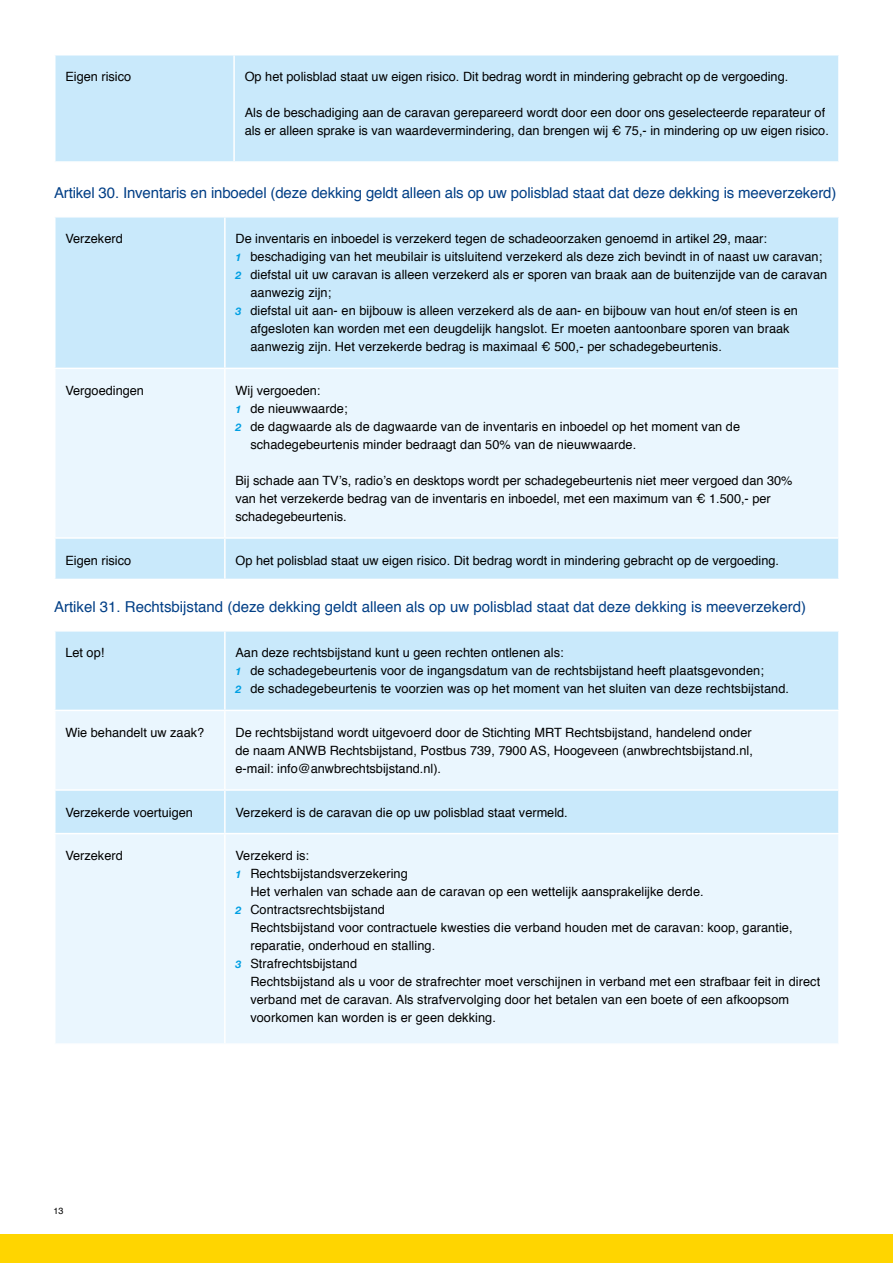
<style>
.page{position:relative;width:893px;height:1263px;background:#fff}
.page>*{position:absolute;margin:0;border:0;box-sizing:border-box;transform-origin:0 0}
.t1{font:15px "Helvetica";letter-spacing:-.01em;color:#023f86}
.t2{font:12.75px/18px "Helvetica";letter-spacing:.005em;color:#000}
.t3{font:9px "Helvetica";color:#000}
.s1{font-family:"Helvetica Neue LT Std";font-weight:700;font-style:italic;font-size:10.5px;color:#009fe3}
</style>
<div class="page">
<div style="left:0;top:1234px;width:893px;height:29px;background:#ffd500"></div>
<div style="left:56px;top:56px;width:782px;height:105px;background:#c9e9fb"></div>
<hr style="left:233px;top:56px;width:2px;height:105px;background:#fff">
<div style="left:56px;top:218px;width:782px;height:361px;background:#c9e9fb"></div>
<div style="left:56px;top:369px;width:782px;height:168px;background:#eaf6fe"></div>
<hr style="left:224px;top:218px;width:2px;height:150px;background:#fff">
<hr style="left:54px;top:368px;width:171px;height:1px;background:#fff">
<hr style="left:225px;top:368px;width:615px;height:1px;background:#fff">
<hr style="left:224px;top:369px;width:2px;height:168px;background:#fff">
<hr style="left:54px;top:537px;width:171px;height:2px;background:#fff">
<hr style="left:225px;top:537px;width:615px;height:2px;background:#fff">
<hr style="left:224px;top:539px;width:2px;height:40px;background:#fff">
<div style="left:56px;top:632px;width:782px;height:78px;background:#c9e9fb"></div>
<svg style="left:56px;top:711px;width:782px;height:332px;background:#e5f4fd"></svg>
<hr style="left:224px;top:632px;width:2px;height:78px;background:#fff">
<hr style="left:224px;top:711px;width:2px;height:78px;background:#fff">
<hr style="left:54px;top:789px;width:171px;height:2px;background:#fff">
<hr style="left:225px;top:789px;width:615px;height:2px;background:#fff">
<hr style="left:224px;top:791px;width:2px;height:42px;background:#fff">
<hr style="left:54px;top:833px;width:171px;height:1px;background:#fff">
<hr style="left:225px;top:833px;width:615px;height:1px;background:#fff">
<hr style="left:224px;top:834px;width:2px;height:209px;background:#fff">
<p class="t2" style="left:65px;top:68px;width:67px">Eigen risico</p>
<p class="t2" style="left:245px;top:68px;width:545px">Op het polisblad staat uw eigen risico. Dit bedrag wordt in mindering gebracht op de vergoeding.</p>
<p class="t2" style="left:245px;top:104px;width:586px">Als de beschadiging aan de caravan gerepareerd wordt door een door ons geselecteerde reparateur of als er alleen sprake is van waardevermindering, dan brengen wij € 75,- in mindering op uw eigen risico.</p>
<p class="t1" style="left:54px;top:181px;width:784px">Artikel 30. Inventaris en inboedel (deze dekking geldt alleen als op uw polisblad staat dat deze dekking is meeverzekerd)</p>
<p class="t2" style="left:65px;top:230px;width:59px">Verzekerd</p>
<p class="t2" style="left:235px;top:230px;width:533px">De inventaris en inboedel is verzekerd tegen de schadeoorzaken genoemd in artikel 29, maar:</p>
<p class="t2" style="left:235px;top:248px;width:588px"><span class="s1">1</span> beschadiging van het meubilair is uitsluitend verzekerd als deze zich bevindt in of naast uw caravan;</p>
<p class="t2" style="left:235px;top:266px;width:593px"><span class="s1">2</span> diefstal uit uw caravan is alleen verzekerd als er sporen van braak aan de buitenzijde van de caravan</p>
<p class="t2" style="left:250px;top:284px;width:82px">aanwezig zijn;</p>
<p class="t2" style="left:235px;top:302px;width:564px"><span class="s1">3</span> diefstal uit aan- en bijbouw is alleen verzekerd als de aan- en bijbouw van hout en/of steen is en</p>
<p class="t2" style="left:250px;top:320px;width:541px">afgesloten kan worden met een deugdelijk hangslot. Er moeten aantoonbare sporen van braak</p>
<p class="t2" style="left:250px;top:338px;width:473px">aanwezig zijn. Het verzekerde bedrag is maximaal € 500,- per schadegebeurtenis.</p>
<p class="t2" style="left:65px;top:382px;width:80px">Vergoedingen</p>
<p class="t2" style="left:235px;top:382px;width:87px">Wij vergoeden:</p>
<p class="t2" style="left:235px;top:400px;width:114px"><span class="s1">1</span> de nieuwwaarde;</p>
<p class="t2" style="left:235px;top:418px;width:506px"><span class="s1">2</span> de dagwaarde als de dagwaarde van de inventaris en inboedel op het moment van de</p>
<p class="t2" style="left:250px;top:436px;width:387px">schadegebeurtenis minder bedraagt dan 50% van de nieuwwaarde.</p>
<p class="t2" style="left:235px;top:472px;width:559px">Bij schade aan TV’s, radio’s en desktops wordt per schadegebeurtenis niet meer vergoed dan 30% van het verzekerde bedrag van de inventaris en inboedel, met een maximum van € 1.500,- per schadegebeurtenis.</p>
<p class="t2" style="left:65px;top:551px;width:67px">Eigen risico</p>
<p class="t2" style="left:235px;top:551px;width:545px">Op het polisblad staat uw eigen risico. Dit bedrag wordt in mindering gebracht op de vergoeding.</p>
<p class="t1" style="left:54px;top:595px;width:753px">Artikel 31. Rechtsbijstand (deze dekking geldt alleen als op uw polisblad staat dat deze dekking is meeverzekerd)</p>
<p class="t2" style="left:65px;top:644px;width:40px">Let op!</p>
<p class="t2" style="left:235px;top:644px;width:555px">Aan deze rechtsbijstand kunt u geen rechten ontlenen als:<br><span class="s1">1</span> de schadegebeurtenis voor de ingangsdatum van de rechtsbijstand heeft plaatsgevonden;<br><span class="s1">2</span> de schadegebeurtenis te voorzien was op het moment van het sluiten van deze rechtsbijstand.</p>
<p class="t2" style="left:65px;top:724px;width:140px">Wie behandelt uw zaak?</p>
<p class="t2" style="left:235px;top:724px;width:519px;text-align:justify">De rechtsbijstand wordt uitgevoerd door de Stichting MRT Rechtsbijstand, handelend onder de naam ANWB Rechtsbijstand, Postbus 739, 7900 AS, Hoogeveen (anwbrechtsbijstand.nl, e-mail: info@anwbrechtsbijstand.nl).</p>
<p class="t2" style="left:65px;top:803px;width:129px">Verzekerde voertuigen</p>
<p class="t2" style="left:235px;top:803px;width:334px">Verzekerd is de caravan die op uw polisblad staat vermeld.</p>
<p class="t2" style="left:65px;top:847px;width:59px">Verzekerd</p>
<p class="t2" style="left:235px;top:847px;width:75px">Verzekerd is:</p>
<p class="t2" style="left:235px;top:865px;width:174px"><span class="s1">1</span> Rechtsbijstandsverzekering</p>
<p class="t2" style="left:250px;top:883px;width:455px">Het verhalen van schade aan de caravan op een wettelijk aansprakelijke derde.</p>
<p class="t2" style="left:235px;top:901px;width:151px"><span class="s1">2</span> Contractsrechtsbijstand</p>
<p class="t2" style="left:250px;top:919px;width:544px">Rechtsbijstand voor contractuele kwesties die verband houden met de caravan: koop, garantie,</p>
<p class="t2" style="left:250px;top:937px;width:186px">reparatie, onderhoud en stalling.</p>
<p class="t2" style="left:235px;top:955px;width:123px"><span class="s1">3</span> Strafrechtsbijstand</p>
<p class="t2" style="left:250px;top:973px;width:571px">Rechtsbijstand als u voor de strafrechter moet verschijnen in verband met een strafbaar feit in direct</p>
<p class="t2" style="left:250px;top:991px;width:540px">verband met de caravan. Als strafvervolging door het betalen van een boete of een afkoopsom</p>
<p class="t2" style="left:250px;top:1009px;width:247px">voorkomen kan worden is er geen dekking.</p>
<p class="t3" style="left:54px;top:1204px;width:11px">13</p>
</div>
